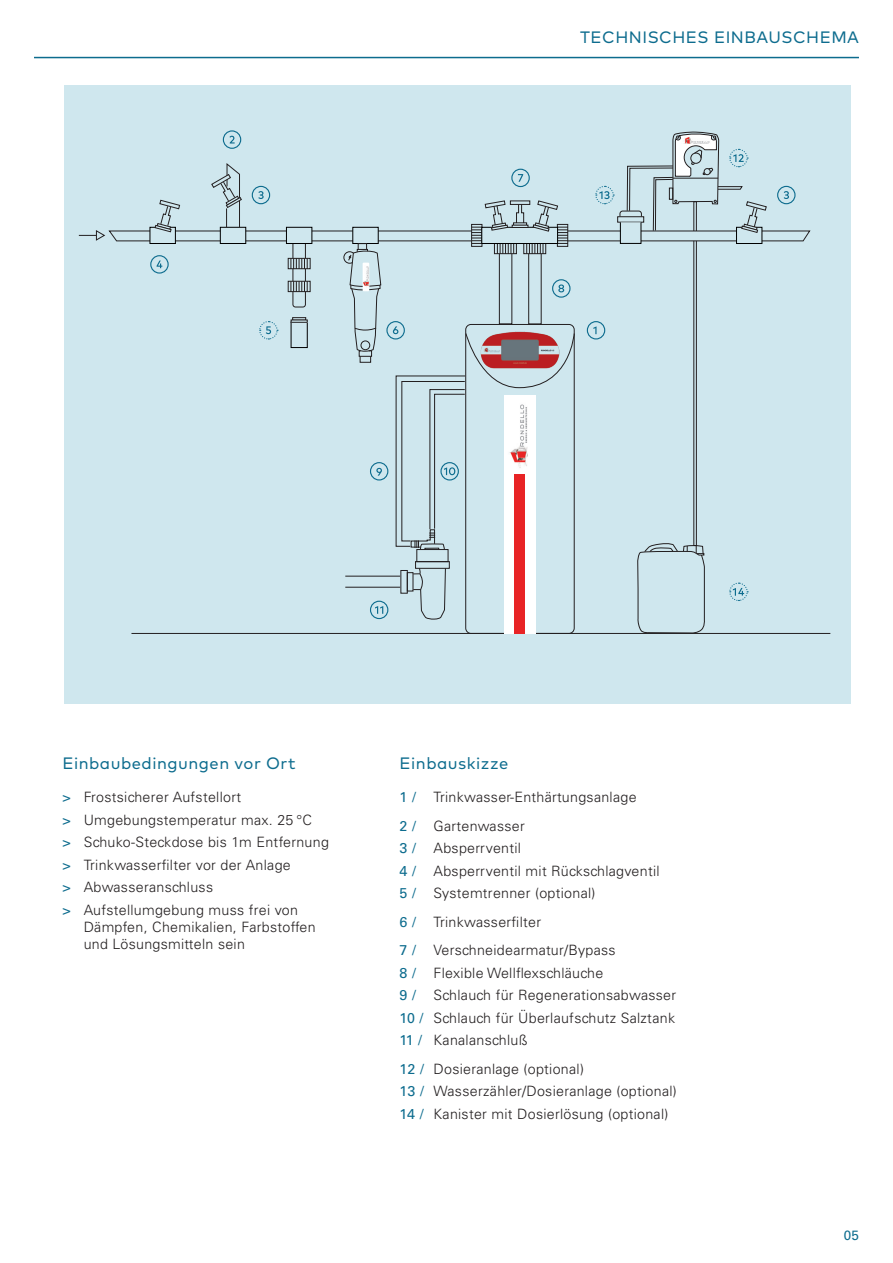
<style>
.page{position:relative;width:893px;height:1263px;background:#fff}
.page>*{position:absolute;margin:0;border:0;box-sizing:border-box;transform-origin:0 0}
.t1{font:16.5px "Mark Pro";letter-spacing:.03em;color:#0d6c8e}
.t2{font:300 14.25px/22.5px "Univers LT Std";letter-spacing:.02em;color:#231f20}
.t3{font:13.5px "Univers LT Std";color:#0d6c8e}
.s1{font-weight:400;color:#0d6c8e}
</style>
<div class="page">
<div style="left:64px;top:85px;width:786px;height:619px;background:#cfe7ee"></div>
<hr style="left:131px;top:633px;width:699px;height:1px;background:#231f20">
<hr style="left:34px;top:57px;width:825px;height:1px;background:#0d6c8e">
<svg style="left:79px;top:130px;width:732px;height:504px"></svg>
<div style="left:504px;top:395px;width:32px;height:239px;background:#fff"></div>
<img style="left:509px;top:404px;width:18px;height:64px">
<div style="left:515px;top:474px;width:10px;height:160px;background:#e82325"></div>
<img style="left:363px;top:266px;width:6px;height:23px">
<img style="left:682px;top:137px;width:28px;height:7px">
<p class="t1" style="left:580px;top:24px;width:280px">TECHNISCHES EINBAUSCHEMA</p>
<p class="t1" style="left:62px;top:751px;width:235px">Einbaubedingungen vor Ort</p>
<p class="t1" style="left:400px;top:751px;width:110px">Einbauskizze</p>
<p class="t2" style="left:62px;top:786px;width:268px"><span class="s1">&gt;</span> Frostsicherer Aufstellort<br><span class="s1">&gt;</span> Umgebungstemperatur max. 25 °C<br><span class="s1">&gt;</span> Schuko-Steckdose bis 1m Entfernung <span class="s1">&gt;</span> Trinkwasserfilter vor der Anlage<br><span class="s1">&gt;</span> Abwasseranschluss<br><span class="s1">&gt;</span> Aufstellumgebung muss frei von</p>
<p class="t2" style="left:84px;top:918px;width:233px;line-height:17.2px">Dämpfen, Chemikalien, Farbstoffen und Lösungsmitteln sein</p>
<p class="t2" style="left:400px;top:783px;width:239px;line-height:28.5px"><span class="s1">1 /</span> Trinkwasser-Enthärtungsanlage<br><span class="s1">2 /</span> Gartenwasser</p>
<p class="t2" style="left:400px;top:837px;width:262px"><span class="s1">3 /</span> Absperrventil<br><span class="s1">4 /</span> Absperrventil mit Rückschlagventil<br><span class="s1">5 /</span> Systemtrenner (optional)</p>
<p class="t2" style="left:400px;top:907px;width:218px;line-height:28.5px"><span class="s1">6 /</span> Trinkwasserfilter<br><span class="s1">7 /</span> Verschneidearmatur/Bypass</p>
<p class="t2" style="left:400px;top:961px;width:278px"><span class="s1">8 /</span> Flexible Wellflexschläuche<br><span class="s1">9 /</span> Schlauch für Regenerationsabwasser <span class="s1">10 /</span> Schlauch für Überlaufschutz Salztank <span class="s1">11 /</span> Kanalanschluß</p>
<p class="t2" style="left:400px;top:1057px;width:279px"><span class="s1">12 /</span> Dosieranlage (optional)<br><span class="s1">13 /</span> Wasserzähler/Dosieranlage (optional)<br><span class="s1">14 /</span> Kanister mit Dosierlösung (optional)</p>
<p class="t3" style="left:844px;top:1227px;width:17px">05</p>
</div>
